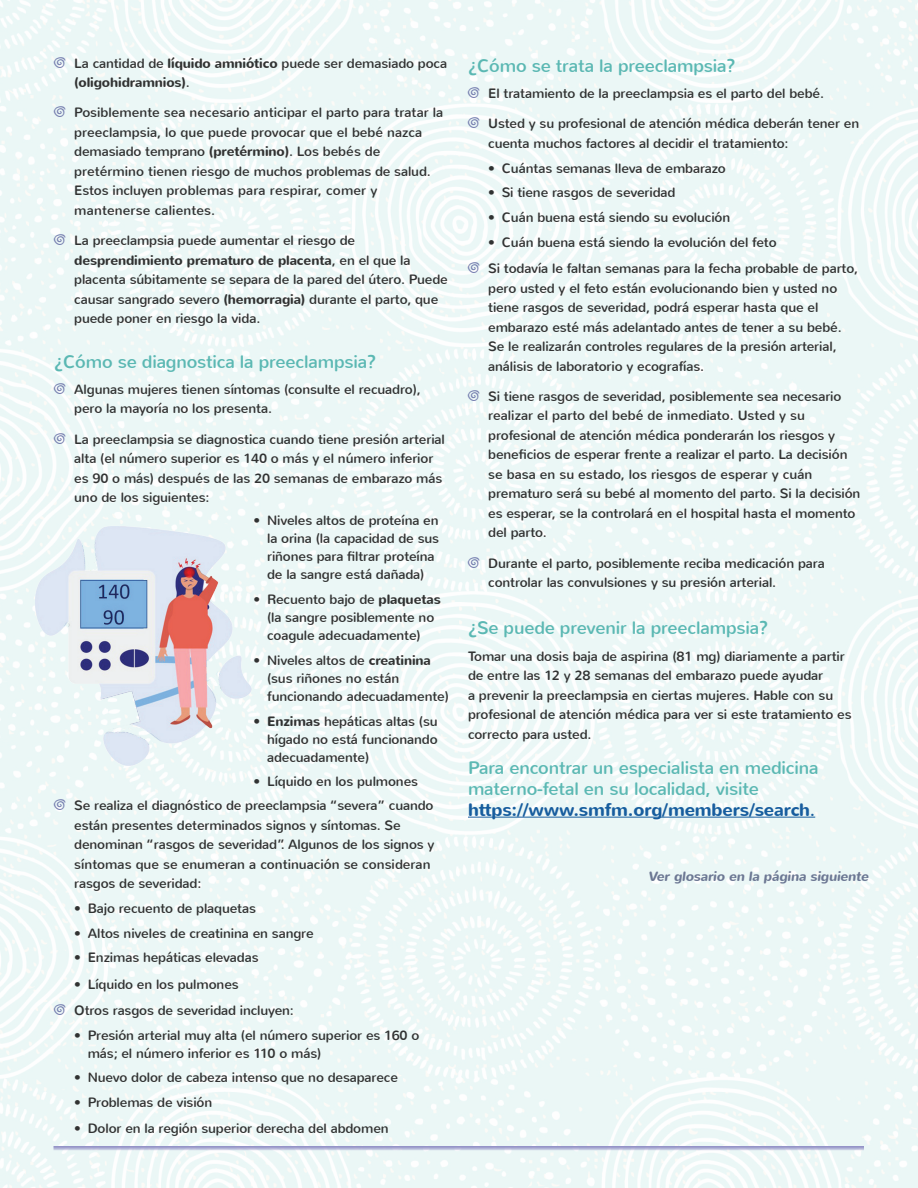
<style>
.page{position:relative;width:918px;height:1188px;background:#fff}
.page>*{position:absolute;margin:0;border:0;box-sizing:border-box;transform-origin:0 0}
.t1{font:18px/21px "Nunito";letter-spacing:-.01em;color:#5bb8b3}
.t2{font:13.5px/19.5px "Nunito";letter-spacing:-.01em;color:#313232}
.t3{font:700 13.5px "Nunito";color:#6c7793}
.s1{font-family:"Good Dog Bones";color:#737cae}
.s2{font-weight:700}
.s3{font-weight:700;color:#175d9e}
.s4{color:#175d9e}
</style>
<div class="page">
<img style="left:0;top:0;width:918px;height:1188px">
<svg style="left:54px;top:1146px;width:810px;height:4px;background:#abadd3"></svg>
<img style="left:35px;top:521px;width:219px;height:247px">
<hr style="left:468px;top:817px;width:347px;height:1px;background:#175d9e">
<p class="t2" style="left:74px;top:53px;width:374px;text-indent:-20px"><span class="s1">j</span> La cantidad de <span class="s2">líquido amniótico</span> puede ser demasiado poca <span class="s2">(oligohidramnios)</span>.</p>
<p class="t2" style="left:74px;top:103px;width:371px;text-indent:-20px"><span class="s1">j</span> Posiblemente sea necesario anticipar el parto para tratar la preeclampsia, lo que puede provocar que el bebé nazca demasiado temprano <span class="s2">(pretérmino)</span>. Los bebés de pretérmino tienen riesgo de muchos problemas de salud.<br>Estos incluyen problemas para respirar, comer y mantenerse calientes.</p>
<p class="t2" style="left:74px;top:231px;width:375px;text-indent:-20px"><span class="s1">j</span> La preeclampsia puede aumentar el riesgo de <span class="s2">desprendimiento prematuro de placenta</span>, en el que la placenta súbitamente se separa de la pared del útero. Puede causar sangrado severo <span class="s2">(hemorragia)</span> durante el parto, que puede poner en riesgo la vida.</p>
<h1 class="t1" style="left:54px;top:351px;width:324px">¿Cómo se diagnostica la preeclampsia?</h1>
<p class="t2" style="left:74px;top:380px;width:348px;text-indent:-20px"><span class="s1">j</span> Algunas mujeres tienen síntomas (consulte el recuadro), pero la mayoría no los presenta.</p>
<p class="t2" style="left:74px;top:429px;width:372px;text-indent:-20px"><span class="s1">j</span> La preeclampsia se diagnostica cuando tiene presión arterial alta (el número superior es 140 o más y el número inferior es 90 o más) después de las 20 semanas de embarazo más uno de los siguientes:</p>
<p class="t2" style="left:267px;top:512px;width:173px;line-height:18px;text-indent:-14px">• Niveles altos de proteína en la orina (la capacidad de sus riñones para filtrar proteína de la sangre está dañada)</p>
<p class="t2" style="left:254px;top:591px;width:189px;line-height:18px;text-align:center">• Recuento bajo de <span class="s2">plaquetas </span>(la sangre posiblemente no coagule adecuadamente)</p>
<p class="t2" style="left:267px;top:651px;width:183px;line-height:18px;text-indent:-14px">• Niveles altos de <span class="s2">creatinina </span>(sus riñones no están funcionando adecuadamente)</p>
<p class="t2" style="left:267px;top:712px;width:172px;line-height:18px;text-align:justify;text-indent:-14px"><span class="s2">• Enzimas</span> hepáticas altas (su hígado no está funcionando adecuadamente)</p>
<p class="t2" style="left:254px;top:772px;width:166px">• Líquido en los pulmones</p>
<p class="t2" style="left:74px;top:796px;width:362px;text-indent:-20px"><span class="s1">j</span> Se realiza el diagnóstico de preeclampsia “severa” cuando están presentes determinados signos y síntomas. Se denominan “rasgos de severidad”. Algunos de los signos y síntomas que se enumeran a continuación se consideran rasgos de severidad:</p>
<p class="t2" style="left:74px;top:899px;width:183px">• Bajo recuento de plaquetas</p>
<p class="t2" style="left:74px;top:924px;width:241px">• Altos niveles de creatinina en sangre</p>
<p class="t2" style="left:74px;top:948px;width:186px">• Enzimas hepáticas elevadas</p>
<p class="t2" style="left:54px;top:971px;width:242px;line-height:26.2px;text-indent:20px">• Líquido en los pulmones<br><span class="s1">j</span> Otros rasgos de severidad incluyen:</p>
<p class="t2" style="left:88px;top:1026px;width:333px;line-height:18px;text-indent:-14px">• Presión arterial muy alta (el número superior es 160 o más; el número inferior es 110 o más)</p>
<p class="t2" style="left:74px;top:1068px;width:325px">• Nuevo dolor de cabeza intenso que no desaparece</p>
<p class="t2" style="left:74px;top:1093px;width:140px">• Problemas de visión</p>
<p class="t2" style="left:74px;top:1119px;width:316px">• Dolor en la región superior derecha del abdomen</p>
<h1 class="t1" style="left:468px;top:55px;width:269px">¿Cómo se trata la preeclampsia?</h1>
<p class="t2" style="left:468px;top:84px;width:358px"><span class="s1">j</span> El tratamiento de la preeclampsia es el parto del bebé.</p>
<p class="t2" style="left:488px;top:114px;width:373px;text-indent:-20px"><span class="s1">j</span> Usted y su profesional de atención médica deberán tener en cuenta muchos factores al decidir el tratamiento:</p>
<p class="t2" style="left:488px;top:158px;width:239px">• Cuántas semanas lleva de embarazo</p>
<p class="t2" style="left:488px;top:183px;width:189px">• Si tiene rasgos de severidad</p>
<p class="t2" style="left:488px;top:208px;width:244px">• Cuán buena está siendo su evolución</p>
<p class="t2" style="left:468px;top:229px;width:392px;line-height:26.2px;text-indent:20px">• Cuán buena está siendo la evolución del feto<br><span class="s1">j</span> Si todavía le faltan semanas para la fecha probable de parto,</p>
<p class="t2" style="left:488px;top:278px;width:355px">pero usted y el feto están evolucionando bien y usted no tiene rasgos de severidad, podrá esperar hasta que el embarazo esté más adelantado antes de tener a su bebé.<br>Se le realizarán controles regulares de la presión arterial, análisis de laboratorio y ecografías.</p>
<p class="t2" style="left:488px;top:387px;width:374px;text-indent:-20px"><span class="s1">j</span> Si tiene rasgos de severidad, posiblemente sea necesario realizar el parto del bebé de inmediato. Usted y su profesional de atención médica ponderarán los riesgos y beneficios de esperar frente a realizar el parto. La decisión se basa en su estado, los riesgos de esperar y cuán prematuro será su bebé al momento del parto. Si la decisión es esperar, se la controlará en el hospital hasta el momento del parto.</p>
<p class="t2" style="left:488px;top:553px;width:338px;text-indent:-20px"><span class="s1">j</span> Durante el parto, posiblemente reciba medicación para controlar las convulsiones y su presión arterial.</p>
<h1 class="t1" style="left:468px;top:618px;width:302px">¿Se puede prevenir la preeclampsia?</h1>
<p class="t2" style="left:468px;top:647px;width:385px">Tomar una dosis baja de aspirina (81 mg) diariamente a partir de entre las 12 y 28 semanas del embarazo puede ayudar<br>a prevenir la preeclampsia en ciertas mujeres. Hable con su profesional de atención médica para ver si este tratamiento es correcto para usted.</p>
<h1 class="t1" style="left:468px;top:757px;width:352px">Para encontrar un especialista en medicina materno-fetal en su localidad, visite <span class="s3">https://www.smfm.org/members/search</span><span class="s4">.</span></h1>
<p class="t3" style="left:648px;top:868px;width:224px">Ver glosario en la página siguiente</p>
</div>
